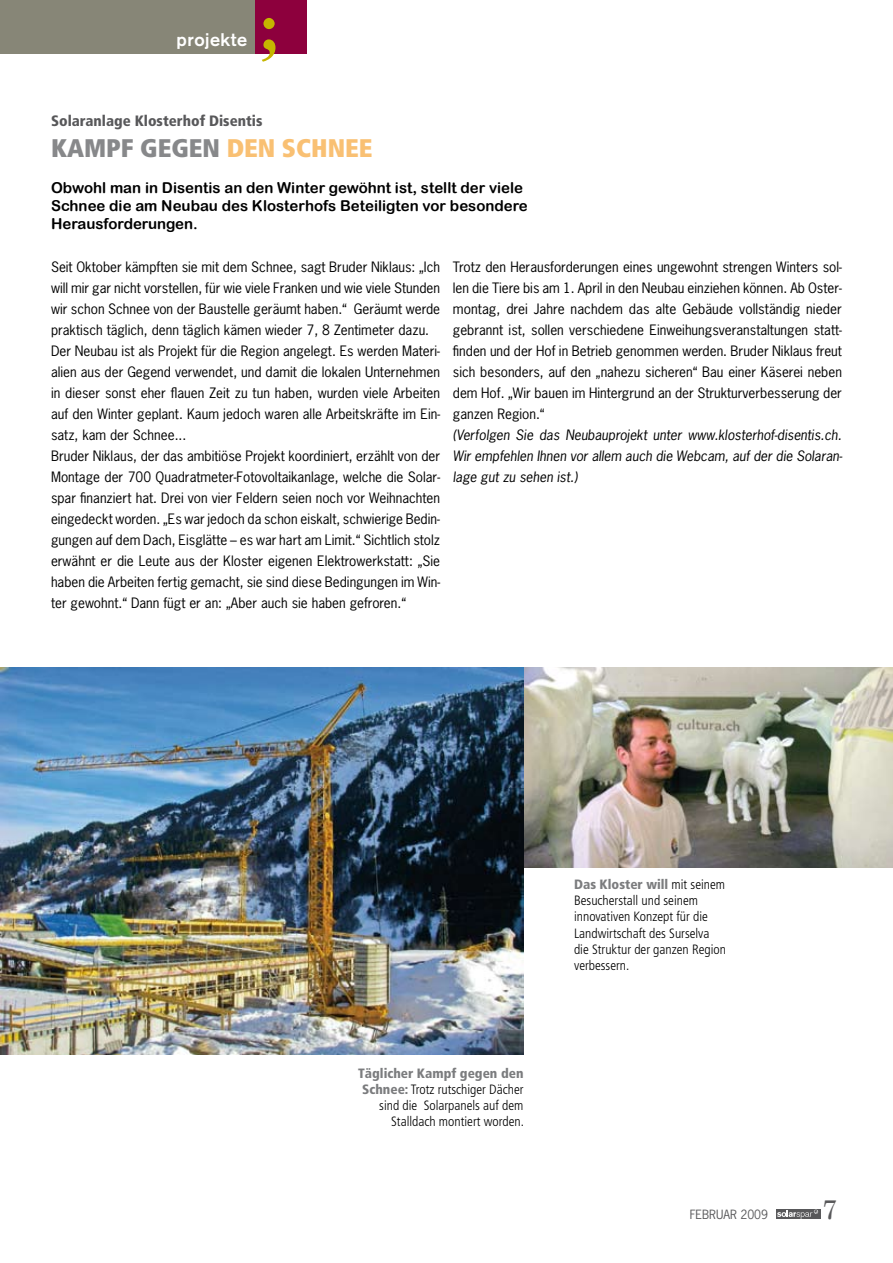
<style>
.page{position:relative;width:893px;height:1263px;background:#fff}
.page>*{position:absolute;margin:0;border:0;box-sizing:border-box;transform-origin:0 0}
.t1{font:700 70.5px "Sabon CE";color:#c5b600}
.t2{font:27px "Century";color:#58585a}
.t3{font:900 condensed 25.5px "Frutiger";color:#87888a}
.t4{font:700 18px "Akzidenz Grotesk";letter-spacing:.03em;color:#fff}
.t5{font:15px/18px "Arial Rounded MT Bold";color:#000}
.t6{font:900 condensed 15px "Frutiger";color:#58585a}
.t7{font:13.5px/21px "News Gothic Std";color:#000}
.t8{font:300 condensed 13.5px/16.2px "Frutiger";color:#000;text-align:right}
.t9{font:italic 13.5px/21px "News Gothic Std";color:#000;text-align:justify}
.t10{font:12px "News Gothic Std";color:#58585a}
.s1{color:#f9c073}
.s2{font-weight:900;color:#7b7c7e}
</style>
<div class="page">
<div style="left:776px;top:1209px;width:44px;height:10px;background:#58585a"></div>
<svg style="left:777px;top:1209px;width:41px;height:10px"></svg>
<div style="left:0;top:0;width:256px;height:54px;background:#878677"></div>
<div style="left:255px;top:0;width:51px;height:54px;background:#8d003d"></div>
<img style="left:523px;top:668px;width:370px;height:199px">
<img style="left:0;top:668px;width:523px;height:386px">
<h3 class="t4" style="left:177px;top:29px;width:72px">projekte</h3>
<h1 class="t1" style="left:259px;top:-17px;width:21px">;</h1>
<p class="t6" style="left:51px;top:112px;width:213px">Solaranlage Klosterhof Disentis</p>
<h3 class="t3" style="left:51px;top:132px;width:323px">KAMPF GEGEN <span class="s1">DEN SCHNEE</span></h3>
<p class="t5" style="left:51px;top:178px;width:478px">Obwohl man in Disentis an den Winter gewöhnt ist, stellt der viele<br>Schnee die am Neubau des Klosterhofs Beteiligten vor besondere<br>Herausforderungen.</p>
<p class="t7" style="left:453px;top:256px;width:391px;text-align:justify">Trotz den Herausforderungen eines ungewohnt strengen Winters sol&shy;len die Tiere bis am 1. April in den Neubau einziehen können. Ab Oster&shy;montag, drei Jahre nachdem das alte Gebäude vollständig nieder gebrannt ist, sollen verschiedene Einweihungsveranstaltungen statt&shy;finden und der Hof in Betrieb genommen werden. Bruder Niklaus freut sich besonders, auf den „nahezu sicheren“ Bau einer Käserei neben dem Hof. „Wir bauen im Hintergrund an der Strukturverbesserung der ganzen Region.“</p>
<p class="t9" style="left:453px;top:425px;width:391px">(Verfolgen Sie das Neubauprojekt unter www.klosterhof-disentis.ch.<br>Wir empfehlen Ihnen vor allem auch die Webcam, auf der die Solaran&shy;lage gut zu sehen ist.)</p>
<p class="t7" style="left:51px;top:256px;width:391px">Seit Oktober kämpften sie mit dem Schnee, sagt Bruder Niklaus: „Ich will mir gar nicht vorstellen, für wie viele Franken und wie viele Stunden wir schon Schnee von der Baustelle geräumt haben.“ Geräumt werde praktisch täglich, denn täglich kämen wieder 7, 8 Zentimeter dazu.<br>Der Neubau ist als Projekt für die Region angelegt. Es werden Materi&shy;alien aus der Gegend verwendet, und damit die lokalen Unternehmen in dieser sonst eher flauen Zeit zu tun haben, wurden viele Arbeiten auf den Winter geplant. Kaum jedoch waren alle Arbeitskräfte im Ein&shy;satz, kam der Schnee...<br>Bruder Niklaus, der das ambitiöse Projekt koordiniert, erzählt von der Montage der 700 Quadratmeter-Fotovoltaikanlage, welche die Solar&shy;spar finanziert hat. Drei von vier Feldern seien noch vor Weihnachten eingedeckt worden. „Es war jedoch da schon eiskalt, schwierige Bedin&shy;gungen auf dem Dach, Eisglätte – es war hart am Limit.“ Sichtlich stolz erwähnt er die Leute aus der Kloster eigenen Elektrowerkstatt: „Sie haben die Arbeiten fertig gemacht, sie sind diese Bedingungen im Win&shy;ter gewohnt.“ Dann fügt er an: „Aber auch sie haben gefroren.“</p>
<p class="t8" style="left:358px;top:1065px;width:167px"><span class="s2">Täglicher Kampf gegen den<br>Schnee:</span> Trotz rutschiger Dächer sind die Solarpanels auf dem<br>Stalldach montiert worden.</p>
<p class="t8" style="left:574px;top:876px;width:153px;text-align:left"><span class="s2">Das Kloster will</span> mit seinem<br>Besucherstall und seinem innovativen Konzept für die<br>Landwirtschaft des Surselva die Struktur der ganzen Region verbessern.</p>
<p class="t10" style="left:690px;top:1206px;width:80px">FEBRUAR 2009</p>
<h2 class="t2" style="left:822px;top:1186px;width:17px">7</h2>
</div>
